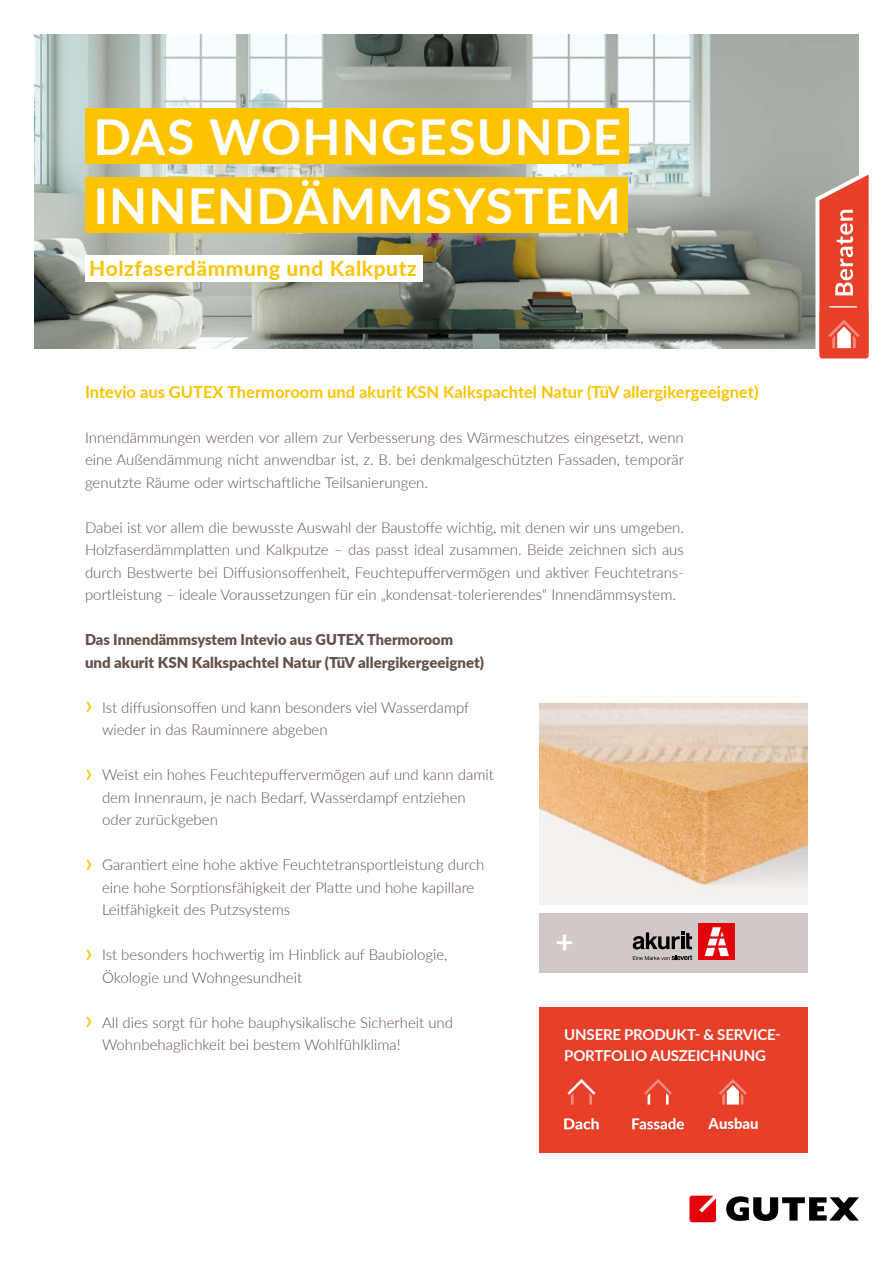
<style>
.page{position:relative;width:893px;height:1263px;background:#fff}
.page>*{position:absolute;margin:0;border:0;box-sizing:border-box;transform-origin:0 0}
.t1{font:700 49.5px/69px "Lato";letter-spacing:.025em;color:#fff}
.t2{font:700 31.5px "Lato";color:#fff}
.t3{font:700 21px "Lato";letter-spacing:.03em;color:#fdc300}
.t4{font:700 16.5px "Lato";color:#fdc300}
.t5{font:300 15px/22.5px "Lato";color:#65504b}
.t6{font:900 15px/22.5px "Lato";color:#65504b}
.t7{font:700 15px/21px "Lato";letter-spacing:-.01em;color:#fff}
.t8{font:800 15px "Lato";color:#fff}
.s1{font-weight:400;font-size:27px;color:#fdc300}
</style>
<div class="page">
<svg style="left:726px;top:1196px;width:133px;height:25px"></svg>
<svg style="left:689px;top:1196px;width:27px;height:26px"></svg>
<img style="left:34px;top:34px;width:825px;height:315px">
<div style="left:85px;top:108px;width:543px;height:56px;background:#fdc300"></div>
<div style="left:85px;top:177px;width:543px;height:56px;background:#fdc300"></div>
<div style="left:85px;top:256px;width:338px;height:26px;background:#fff"></div>
<svg style="left:813px;top:165px;width:56px;height:194px;background:#e16d5d"></svg>
<img style="left:539px;top:703px;width:269px;height:201px">
<div style="left:539px;top:1007px;width:269px;height:145px;background:#e83f29"></div>
<svg style="left:644px;top:1079px;width:28px;height:25px"></svg>
<svg style="left:632px;top:1118px;width:52px;height:11px"></svg>
<svg style="left:567px;top:1079px;width:28px;height:25px"></svg>
<svg style="left:564px;top:1118px;width:35px;height:11px"></svg>
<svg style="left:719px;top:1079px;width:28px;height:25px"></svg>
<div style="left:539px;top:913px;width:269px;height:59px;background:#d0c9c8"></div>
<svg style="left:633px;top:932px;width:59px;height:17px"></svg>
<div style="left:698px;top:923px;width:37px;height:37px;background:#e3000b"></div>
<svg style="left:705px;top:927px;width:24px;height:29px"></svg>
<svg style="left:633px;top:955px;width:59px;height:5px"></svg>
<h1 class="t1" style="left:94px;top:100px;width:529px">DAS WOHNGESUNDE<br>INNENDÄMMSYSTEM</h1>
<h3 class="t3" style="left:89px;top:253px;width:329px">Holzfaserdämmung und Kalkputz</h3>
<p class="t4" style="left:85px;top:379px;width:675px">Intevio aus GUTEX Thermoroom und akurit KSN Kalkspachtel Natur (TüV allergikergeeignet)</p>
<p class="t5" style="left:85px;top:425px;width:601px;text-align:justify">Innendämmungen werden vor allem zur Verbesserung des Wärmeschutzes eingesetzt, wenn eine Außendämmung nicht anwendbar ist, z. B. bei denkmalgeschützten Fassaden, temporär genutzte Räume oder wirtschaftliche Teilsanierungen.</p>
<p class="t5" style="left:85px;top:515px;width:600px;text-align:justify">Dabei ist vor allem die bewusste Auswahl der Baustoffe wichtig, mit denen wir uns umgeben.<br>Holzfaserdämmplatten und Kalkputze – das passt ideal zusammen. Beide zeichnen sich aus durch Bestwerte bei Diffusionsoffenheit, Feuchtepuffervermögen und aktiver Feuchtetrans&shy;portleistung – ideale Voraussetzungen für ein „kondensat-tolerierendes“ Innendämmsystem.</p>
<p class="t6" style="left:85px;top:628px;width:400px">Das Innendämmsystem Intevio aus GUTEX Thermoroom<br>und akurit KSN Kalkspachtel Natur (TüV allergikergeeignet)</p>
<p class="t5" style="left:102px;top:695px;width:369px;text-indent:-17px"><span class="s1">›</span> Ist diffusionsoffen und kann besonders viel Wasserdampf wieder in das Rauminnere abgeben</p>
<p class="t5" style="left:102px;top:763px;width:393px;text-indent:-17px"><span class="s1">›</span> Weist ein hohes Feuchtepuffervermögen auf und kann damit dem Innenraum, je nach Bedarf, Wasserdampf entziehen oder zurückgeben</p>
<p class="t5" style="left:102px;top:853px;width:384px;text-indent:-17px"><span class="s1">›</span> Garantiert eine hohe aktive Feuchtetransportleistung durch eine hohe Sorptionsfähigkeit der Platte und hohe kapillare<br>Leitfähigkeit des Putzsystems</p>
<p class="t5" style="left:102px;top:943px;width:347px;text-indent:-17px"><span class="s1">›</span> Ist besonders hochwertig im Hinblick auf Baubiologie,<br>Ökologie und Wohngesundheit</p>
<p class="t5" style="left:102px;top:1010px;width:353px;text-indent:-17px"><span class="s1">›</span> All dies sorgt für hohe bauphysikalische Sicherheit und<br>Wohnbehaglichkeit bei bestem Wohlfühlklima!</p>
<h2 class="t2" style="left:555px;top:918px;width:20px">+</h2>
<p class="t7" style="left:564px;top:1023px;width:218px">UNSERE PRODUKT- &amp; SERVICE-<br>PORTFOLIO AUSZEICHNUNG</p>
<p class="t8" style="left:709px;top:1113px;width:51px">Ausbau</p>
</div>
